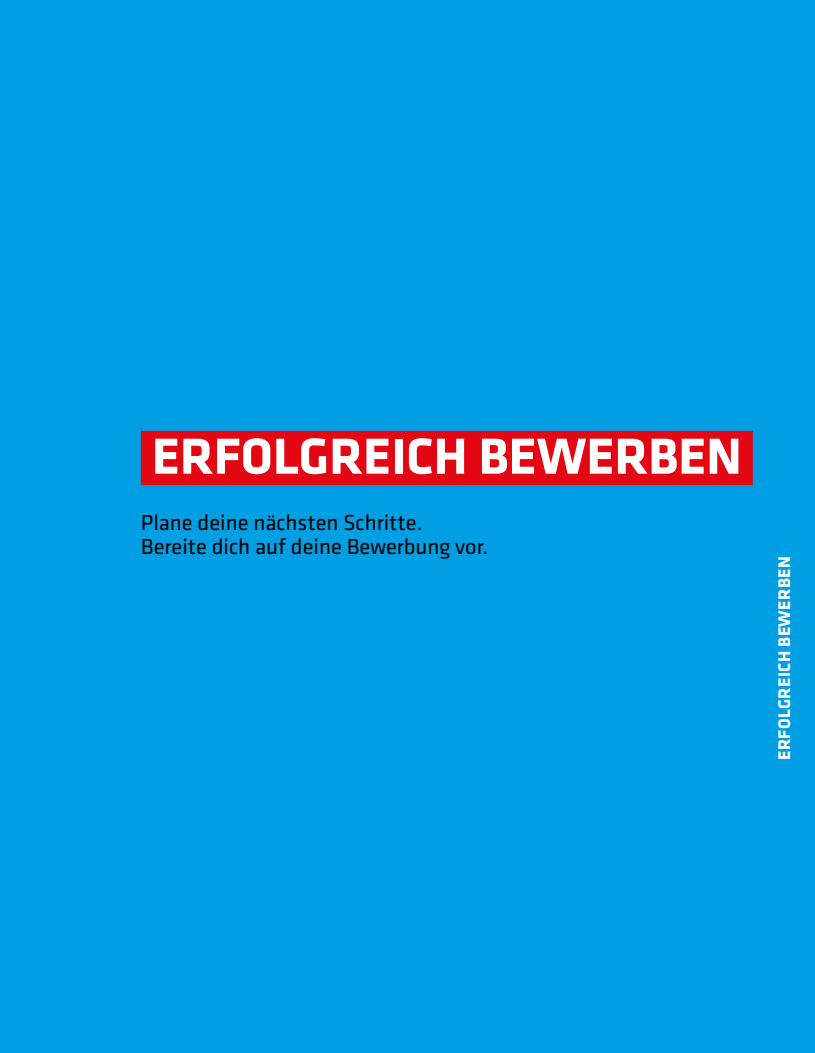
<style>
.page{position:relative;width:815px;height:1053px;background:#fff}
.page>*{position:absolute;margin:0;border:0;box-sizing:border-box;transform-origin:0 0}
.headline2{font:700 52.5px "Klavika Basic";color:#fff}
.Text{font:22.5px "Klavika Basic";color:#000}
.Registertext{font:700 17.5px "Klavika Basic";letter-spacing:.02em;color:#fff}
</style>
<div class="page">
<div style="left:0;top:0;width:815px;height:1052px;background:#009fe3"></div>
<div style="left:141px;top:431px;width:612px;height:54px;background:#e30613"></div>
<p class="headline2" style="left:152px;top:418px;width:591px">ERFOLGREICH BEWERBEN</p>
<p class="Text" style="left:141px;top:508px;width:283px">Plane deine nächsten Schritte.</p>
<p class="Text" style="left:141px;top:531px;width:349px">Bereite dich auf deine Bewerbung vor.</p>
<p class="Registertext" style="left:772px;top:759px;width:205px;rotate:-90deg">ERFOLGREICH BEWERBEN</p>
</div>
